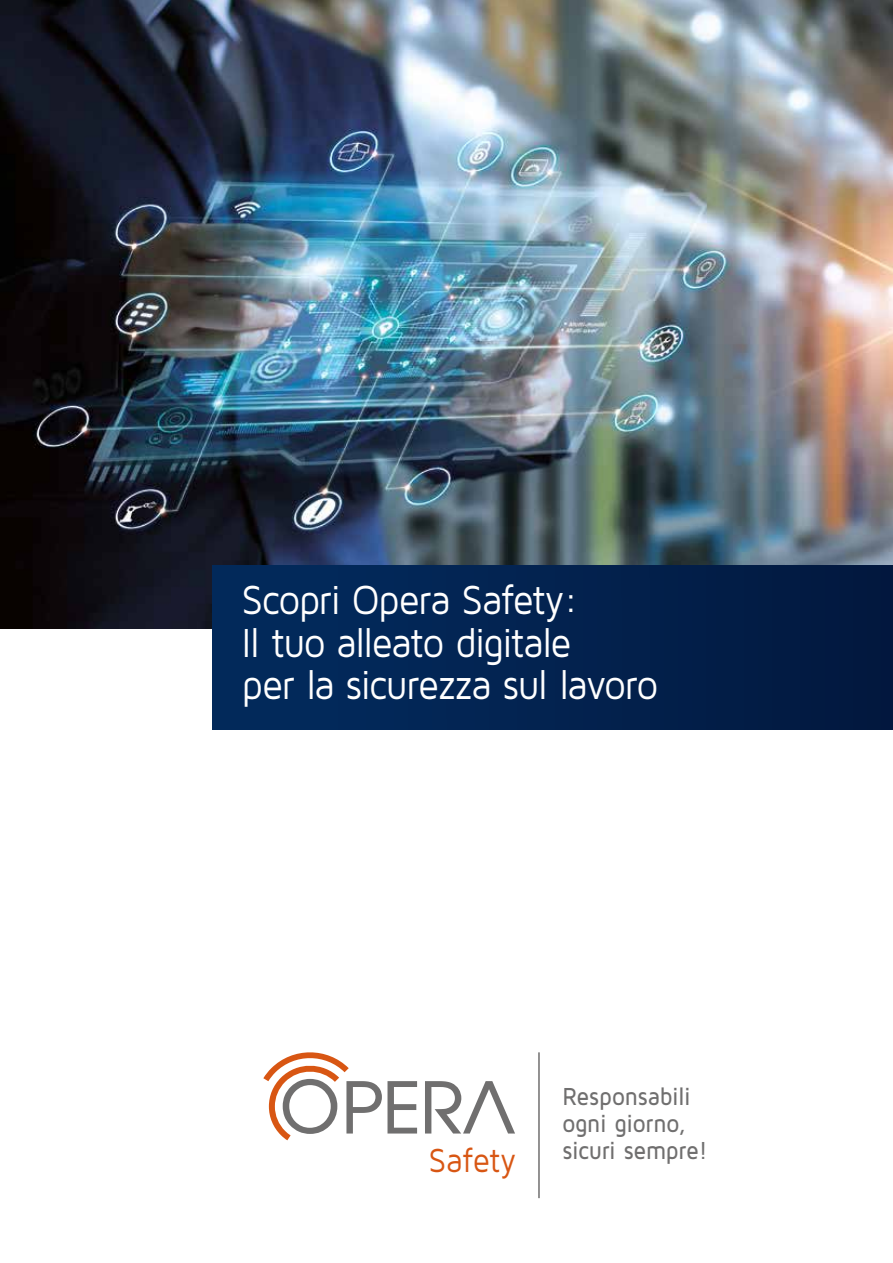
<style>
.page{position:relative;width:893px;height:1263px;background:#fff}
.page>*{position:absolute;margin:0;border:0;box-sizing:border-box;transform-origin:0 0}
.t1{font:42px/42px "Maven Pro";letter-spacing:-.035em;color:#fff;scale:.9 1}
.t2{font:34.5px "Maven Pro";letter-spacing:-.01em;color:#d85613;scale:.9 1}
.t3{font:500 25.5px/27px "Maven Pro";letter-spacing:-.015em;color:#706f6f;scale:.9 1}
</style>
<div class="page">
<img style="left:0;top:0;width:893px;height:628px">
<div style="left:213px;top:566px;width:680px;height:163px;background:linear-gradient(to right,#022c5e,#02183f)"></div>
<hr style="left:538px;top:1052px;width:2px;height:146px;background:#706f6f">
<svg style="left:263px;top:1052px;width:154px;height:88px"></svg>
<svg style="left:425px;top:1081px;width:90px;height:52px"></svg>
<p class="t1" style="left:242px;top:578px;width:464px">Scopri Opera Safety:<br>Il tuo alleato digitale<br>per la sicurezza sul lavoro</p>
<p class="t2" style="left:429px;top:1138px;width:98px">Safety</p>
<p class="t3" style="left:562px;top:1082px;width:163px">Responsabili ogni giorno, sicuri sempre!</p>
</div>
